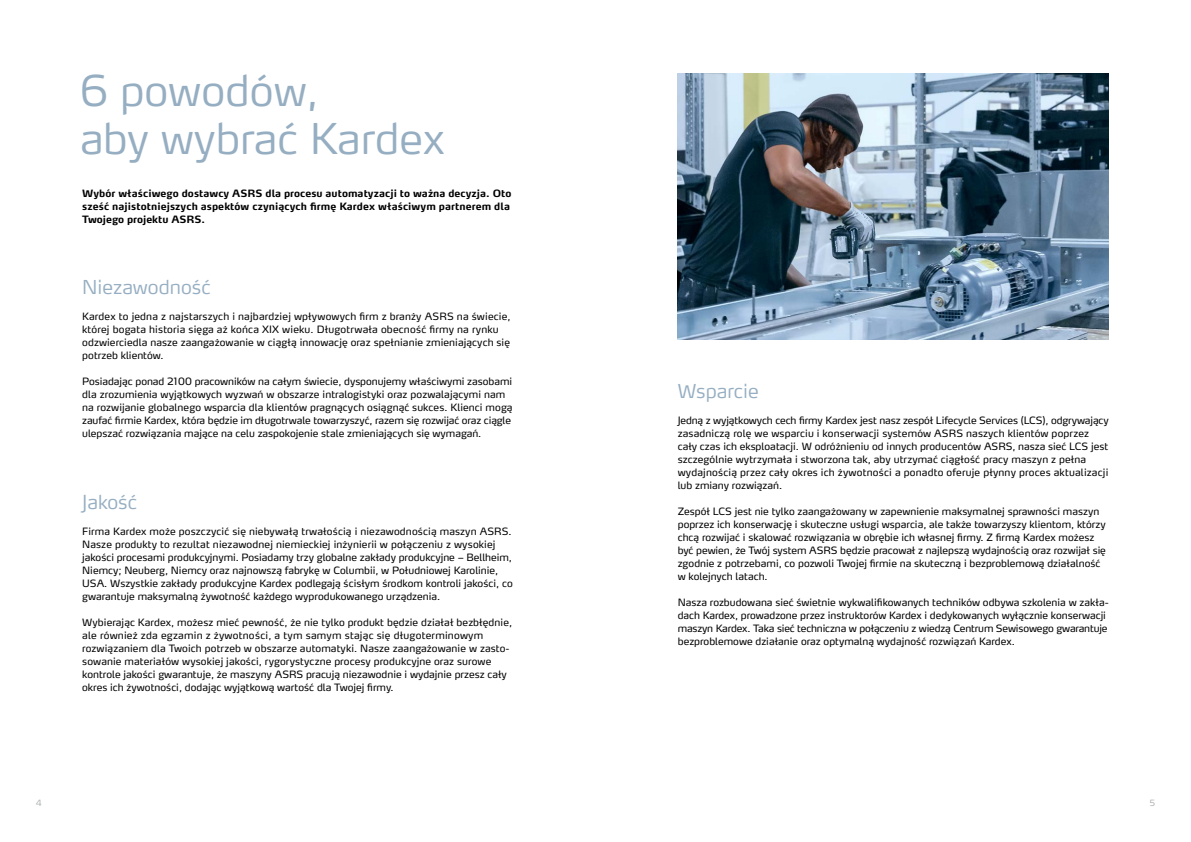
<style>
.page{position:relative;width:1191px;height:842px;background:#fff}
.page>*{position:absolute;margin:0;border:0;box-sizing:border-box;transform-origin:0 0}
.t1{font:300 42px/48px "Max Pro";color:#96aec2}
.t2{font:300 19px "Max Pro";color:#96aec2}
.t3{font:10px/13px "Max Pro";color:#000}
.t4{font:700 10px/13px "Max Pro";letter-spacing:.01em;color:#000}
.t5{font:300 8.5px "Max Pro";color:#a8aca9}
</style>
<div class="page">
<img style="left:677px;top:73px;width:431px;height:267px">
<h1 class="t1" style="left:80px;top:62px;width:366px">6 powodów,<br>aby wybrać Kardex</h1>
<p class="t4" style="left:82px;top:185px;width:431px">Wybór właściwego dostawcy ASRS dla procesu automatyzacji to ważna decyzja. Oto sześć najistotniejszych aspektów czyniących firmę Kardex właściwym partnerem dla<br>Twojego projektu ASRS.</p>
<h2 class="t2" style="left:82px;top:271px;width:130px">Niezawodność</h2>
<p class="t3" style="left:82px;top:309px;width:430px">Kardex to jedna z najstarszych i najbardziej wpływowych firm z branży ASRS na świecie, której bogata historia sięga aż końca XIX wieku. Długotrwała obecność firmy na rynku odzwierciedla nasze zaangażowanie w ciągłą innowację oraz spełnianie zmieniających się potrzeb klientów.</p>
<p class="t3" style="left:82px;top:374px;width:431px">Posiadając ponad 2100 pracowników na całym świecie, dysponujemy właściwymi zasobami dla zrozumienia wyjątkowych wyzwań w obszarze intralogistyki oraz pozwalającymi nam na rozwijanie globalnego wsparcia dla klientów pragnących osiągnąć sukces. Klienci mogą zaufać firmie Kardex, która będzie im długotrwale towarzyszyć, razem się rozwijać oraz ciągle ulepszać rozwiązania mające na celu zaspokojenie stale zmieniających się wymagań.</p>
<h2 class="t2" style="left:82px;top:486px;width:57px">Jakość</h2>
<p class="t3" style="left:82px;top:524px;width:432px">Firma Kardex może poszczycić się niebywałą trwałością i niezawodnością maszyn ASRS.<br>Nasze produkty to rezultat niezawodnej niemieckiej inżynierii w połączeniu z wysokiej jakości procesami produkcyjnymi. Posiadamy trzy globalne zakłady produkcyjne – Bellheim, Niemcy; Neuberg, Niemcy oraz najnowszą fabrykę w Columbii, w Południowej Karolinie, USA. Wszystkie zakłady produkcyjne Kardex podlegają ścisłym środkom kontroli jakości, co gwarantuje maksymalną żywotność każdego wyprodukowanego urządzenia.</p>
<p class="t3" style="left:82px;top:615px;width:431px">Wybierając Kardex, możesz mieć pewność, że nie tylko produkt będzie działał bezbłędnie, ale również zda egzamin z żywotności, a tym samym stając się długoterminowym rozwiązaniem dla Twoich potrzeb w obszarze automatyki. Nasze zaangażowanie w zasto&shy;sowanie materiałów wysokiej jakości, rygorystyczne procesy produkcyjne oraz surowe kontrole jakości gwarantuje, że maszyny ASRS pracują niezawodnie i wydajnie przesz cały okres ich żywotności, dodając wyjątkową wartość dla Twojej firmy.</p>
<h2 class="t2" style="left:677px;top:375px;width:82px">Wsparcie</h2>
<p class="t3" style="left:677px;top:413px;width:432px">Jedną z wyjątkowych cech firmy Kardex jest nasz zespół Lifecycle Services (LCS), odgrywający zasadniczą rolę we wsparciu i konserwacji systemów ASRS naszych klientów poprzez cały czas ich eksploatacji. W odróżnieniu od innych producentów ASRS, nasza sieć LCS jest szczególnie wytrzymała i stworzona tak, aby utrzymać ciągłość pracy maszyn z pełna wydajnością przez cały okres ich żywotności a ponadto oferuje płynny proces aktualizacji lub zmiany rozwiązań.</p>
<p class="t3" style="left:677px;top:504px;width:430px">Zespół LCS jest nie tylko zaangażowany w zapewnienie maksymalnej sprawności maszyn poprzez ich konserwację i skuteczne usługi wsparcia, ale także towarzyszy klientom, którzy chcą rozwijać i skalować rozwiązania w obrębie ich własnej firmy. Z firmą Kardex możesz być pewien, że Twój system ASRS będzie pracował z najlepszą wydajnością oraz rozwijał się zgodnie z potrzebami, co pozwoli Twojej firmie na skuteczną i bezproblemową działalność w kolejnych latach.</p>
<p class="t3" style="left:677px;top:595px;width:432px">Nasza rozbudowana sieć świetnie wykwalifikowanych techników odbywa szkolenia w zakła&shy;dach Kardex, prowadzone przez instruktorów Kardex i dedykowanych wyłącznie konserwacji maszyn Kardex. Taka sieć techniczna w połączeniu z wiedzą Centrum Sewisowego gwarantuje bezproblemowe działanie oraz optymalną wydajność rozwiązań Kardex.</p>
<p class="t5" style="left:36px;top:796px;width:8px">4</p>
<p class="t5" style="left:1150px;top:796px;width:7px">5</p>
</div>
